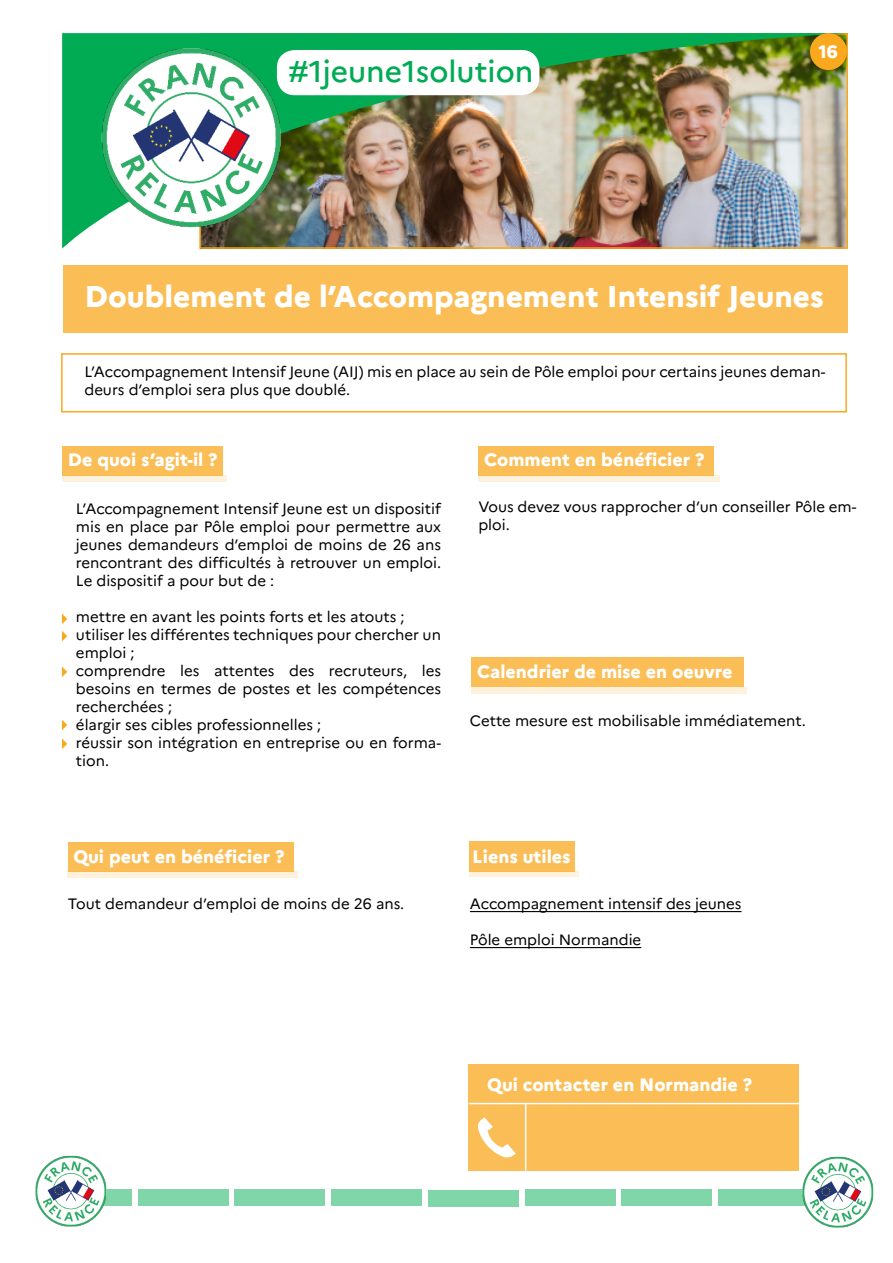
<style>
.page{position:relative;width:893px;height:1263px;background:#fff}
.page>*{position:absolute;margin:0;border:0;box-sizing:border-box;transform-origin:0 0}
.t1{font:800 30px "Marianne";color:#fff}
.t2{font:500 30px "Marianne";color:#00ab54}
.t3{font:800 18px "Marianne";color:#fff}
.t4{font:15px/18px "Marianne";color:#000}
</style>
<div class="page">
<div style="left:718px;top:1189px;width:91px;height:17px;background:#80d5a9"></div>
<div style="left:42px;top:1189px;width:90px;height:17px;background:#80d5a9"></div>
<img style="left:35px;top:1155px;width:72px;height:72px">
<div style="left:138px;top:1189px;width:90px;height:17px;background:#80d5a9"></div>
<div style="left:235px;top:1189px;width:90px;height:17px;background:#80d5a9"></div>
<div style="left:332px;top:1189px;width:90px;height:17px;background:#80d5a9"></div>
<div style="left:428px;top:1190px;width:90px;height:16px;background:#80d5a9"></div>
<div style="left:525px;top:1189px;width:90px;height:17px;background:#80d5a9"></div>
<div style="left:622px;top:1189px;width:90px;height:17px;background:#80d5a9"></div>
<div style="left:61px;top:353px;width:786px;height:59px;border:2px solid #faa81e"></div>
<img style="left:62px;top:33px;width:785px;height:216px">
<img style="left:97px;top:42px;width:190px;height:190px">
<div style="left:810px;top:33px;width:37px;height:37px;background:#faa81e;border-radius:50%"></div>
<img style="left:802px;top:1156px;width:72px;height:72px">
<div style="left:63px;top:266px;width:785px;height:67px;background:#fbbd56"></div>
<hr style="left:470px;top:911px;width:271px;height:1px;background:#000">
<hr style="left:470px;top:947px;width:171px;height:1px;background:#000">
<div style="left:469px;top:871px;width:110px;height:5px;background:#fef2dd"></div>
<div style="left:469px;top:842px;width:106px;height:30px;background:#fbbd56"></div>
<div style="left:471px;top:687px;width:276px;height:6px;background:#fef2dd"></div>
<div style="left:471px;top:657px;width:272px;height:30px;background:#fbbd56"></div>
<div style="left:277px;top:50px;width:262px;height:45px;background:#fff;border-radius:18px"></div>
<div style="left:469px;top:1064px;width:330px;height:106px;background:#fbbd56"></div>
<svg style="left:477px;top:1117px;width:39px;height:41px"></svg>
<hr style="left:469px;top:1103px;width:330px;height:1px;background:#fff">
<hr style="left:525px;top:1103px;width:1px;height:67px;background:#fff">
<div style="left:478px;top:475px;width:242px;height:7px;background:#fef2dd"></div>
<div style="left:478px;top:446px;width:236px;height:30px;background:#fbbd56"></div>
<div style="left:68px;top:871px;width:230px;height:7px;background:#fef2dd"></div>
<div style="left:68px;top:842px;width:225px;height:30px;background:#fbbd56"></div>
<div style="left:62px;top:475px;width:164px;height:7px;background:#fef2dd"></div>
<div style="left:62px;top:446px;width:161px;height:30px;background:#fbbd56"></div>
<svg style="left:62px;top:614px;width:5px;height:10px"></svg>
<svg style="left:62px;top:631px;width:5px;height:10px"></svg>
<svg style="left:62px;top:666px;width:5px;height:11px"></svg>
<svg style="left:62px;top:720px;width:5px;height:10px"></svg>
<svg style="left:62px;top:738px;width:5px;height:11px"></svg>
<h1 class="t2" style="left:289px;top:53px;width:246px">#1jeune1solution</h1>
<p class="t3" style="left:819px;top:41px;width:21px">16</p>
<h1 class="t1" style="left:84px;top:278px;width:741px">Doublement de l’Accompagnement Intensif Jeunes</h1>
<p class="t4" style="left:84px;top:363px;width:742px">L’Accompagnement Intensif Jeune (AIJ) mis en place au sein de Pôle emploi pour certains jeunes deman&shy;deurs d’emploi sera plus que doublé.</p>
<p class="t3" style="left:68px;top:449px;width:151px">De quoi s’agit-il ?</p>
<p class="t4" style="left:76px;top:499px;width:367px;text-align:justify">L’Accompagnement Intensif Jeune est un dispositif mis en place par Pôle emploi pour permettre aux jeunes demandeurs d’emploi de moins de 26 ans rencontrant des difficultés à retrouver un emploi.<br>Le dispositif a pour but de :</p>
<p class="t4" style="left:76px;top:607px;width:367px">mettre en avant les points forts et les atouts ; utiliser les différentes techniques pour chercher un emploi ;<br>comprendre les attentes des recruteurs, les besoins en termes de postes et les compétences recherchées ;<br>élargir ses cibles professionnelles ;<br>réussir son intégration en entreprise ou en forma&shy;tion.</p>
<p class="t3" style="left:484px;top:449px;width:222px">Comment en bénéficier ?</p>
<p class="t4" style="left:478px;top:498px;width:380px">Vous devez vous rapprocher d’un conseiller Pôle em&shy;ploi.</p>
<p class="t3" style="left:477px;top:661px;width:257px">Calendrier de mise en oeuvre</p>
<p class="t4" style="left:470px;top:711px;width:338px">Cette mesure est mobilisable immédiatement.</p>
<p class="t3" style="left:73px;top:845px;width:213px">Qui peut en bénéficier ?</p>
<p class="t4" style="left:68px;top:894px;width:338px">Tout demandeur d’emploi de moins de 26 ans.</p>
<p class="t3" style="left:472px;top:846px;width:100px">Liens utiles</p>
<p class="t4" style="left:470px;top:895px;width:273px">Accompagnement intensif des jeunes</p>
<p class="t4" style="left:470px;top:931px;width:173px">Pôle emploi Normandie</p>
<p class="t3" style="left:487px;top:1074px;width:266px">Qui contacter en Normandie ?</p>
</div>
